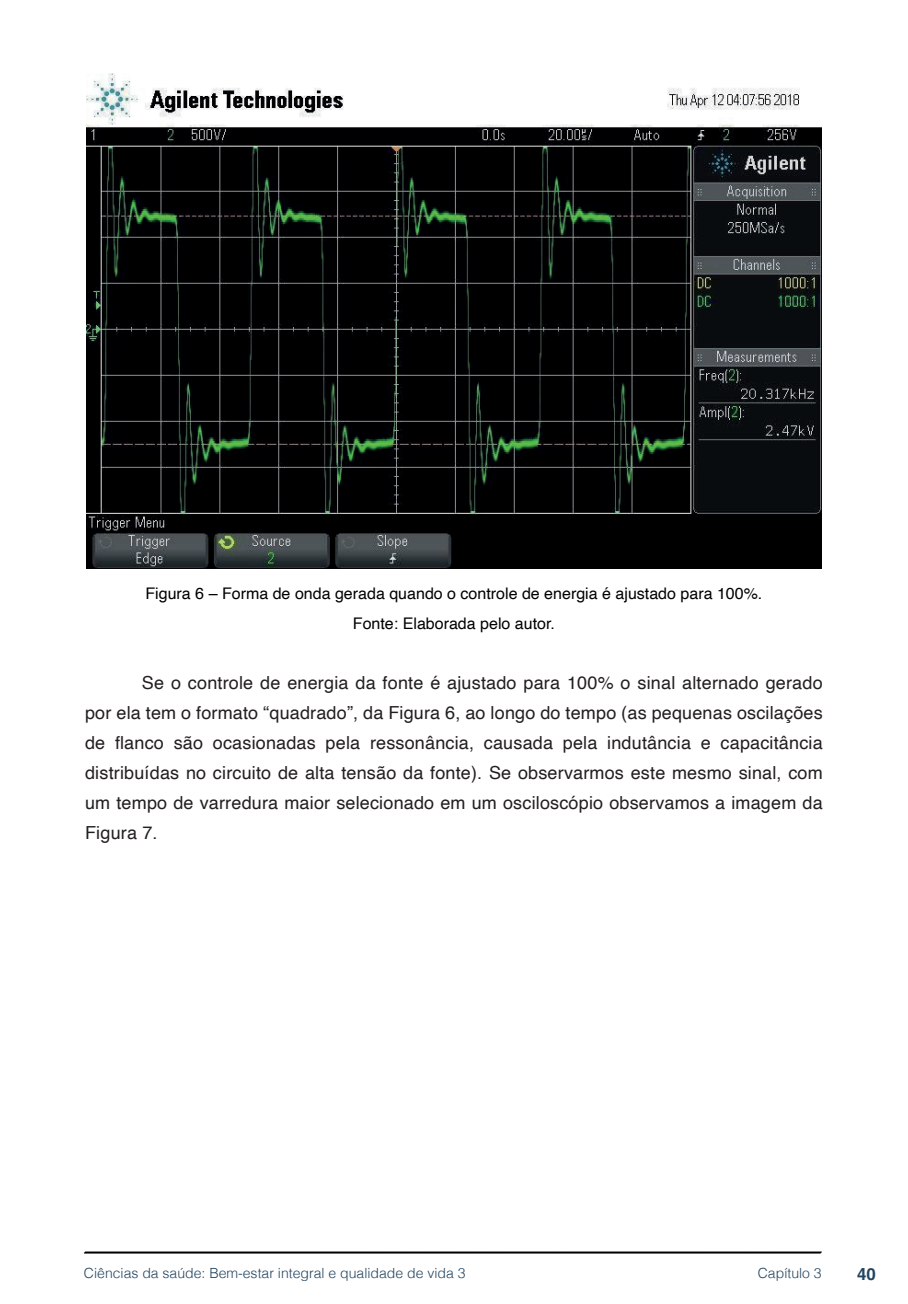
<style>
.page{position:relative;width:908px;height:1304px;background:#fff}
.page>*{position:absolute;margin:0;border:0;box-sizing:border-box;transform-origin:0 0}
.txt{font:18px/30px "Helvetica";letter-spacing:.01em;color:#231f20;text-align:justify}
.t1{font:700 16.8px "Helvetica";color:#23445f}
.imagens_graf_tab{font:16px "Helvetica";color:#000}
.t2{font:300 14px "Helvetica";color:#23445f}
</style>
<div class="page">
<svg style="left:84px;top:1251px;width:737px;height:3px;background:#515151"></svg>
<img style="left:86px;top:74px;width:735px;height:494px">
<p class="imagens_graf_tab" style="left:145px;top:581px;width:618px">Figura 6 – Forma de onda gerada quando o controle de energia é ajustado para 100%.</p>
<p class="imagens_graf_tab" style="left:353px;top:611px;width:203px">Fonte: Elaborada pelo autor.</p>
<p class="txt" style="left:85px;top:669px;width:738px;text-indent:57px">Se o controle de energia da fonte é ajustado para 100% o sinal alternado gerado por ela tem o formato “quadrado”, da Figura 6, ao longo do tempo (as pequenas oscilações de flanco são ocasionadas pela ressonância, causada pela indutância e capacitância distribuídas no circuito de alta tensão da fonte). Se observarmos este mesmo sinal, com um tempo de varredura maior selecionado em um osciloscópio observamos a imagem da Figura 7.</p>
<p class="t2" style="left:84px;top:1261px;width:383px">Ciências da saúde: Bem-estar integral e qualidade de vida 3</p>
<p class="t2" style="left:757px;top:1261px;width:65px">Capítulo 3</p>
<p class="t1" style="left:856px;top:1264px;width:20px">40</p>
</div>
